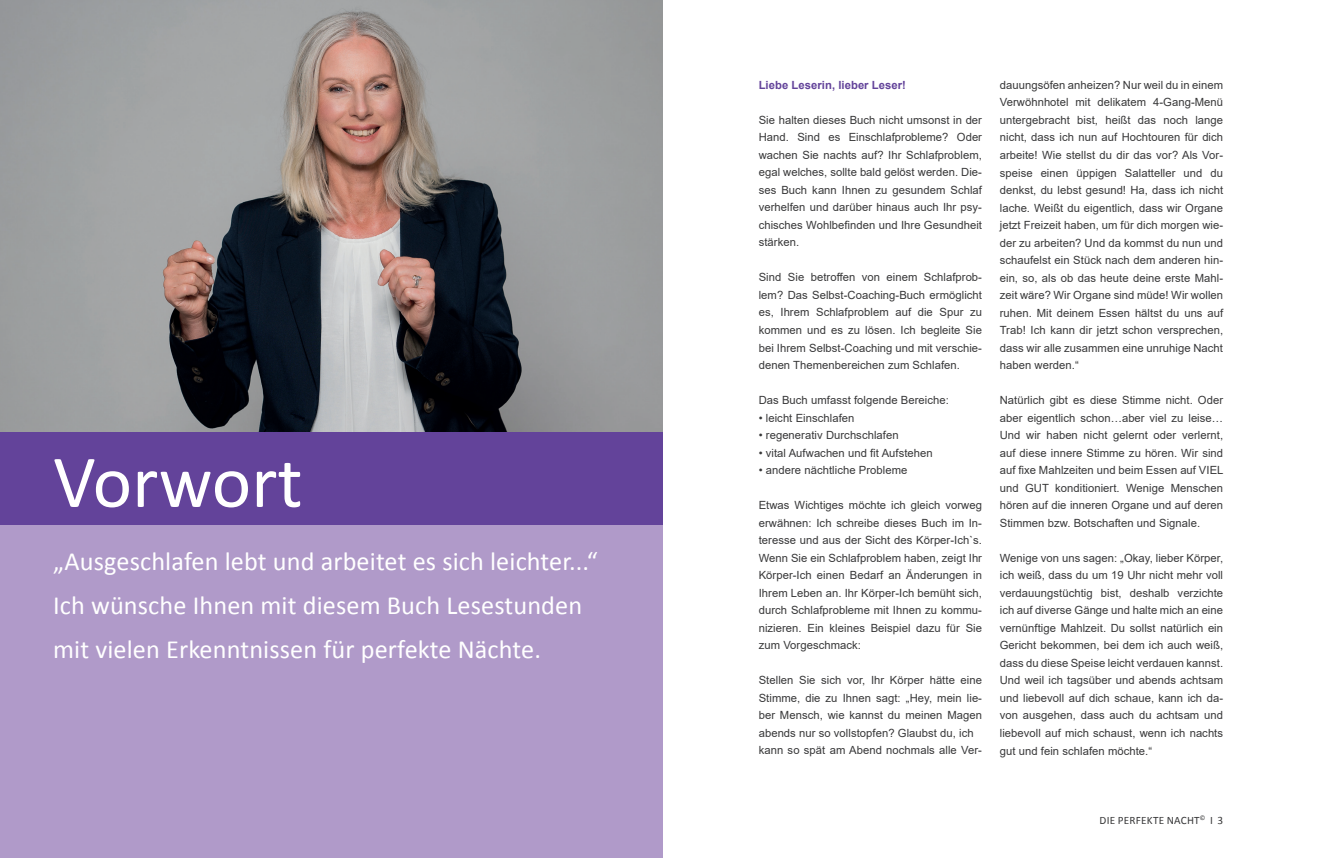
<style>
.page{position:relative;width:1326px;height:858px;background:#fff}
.page>*{position:absolute;margin:0;border:0;box-sizing:border-box;transform-origin:0 0}
.t1{font:75px "Calibri";color:#fff}
.t2{font:26.25px/43.8px "Calibri";letter-spacing:.005em;color:#fff}
.t3{font:11.25px/17.5px "Arial";letter-spacing:.005em;color:#383839;text-align:justify}
.t4{font:700 11.25px "Arial";letter-spacing:.005em;color:#63439a}
.t5{font:11.25px "Calibri";letter-spacing:.02em;color:#383839}
</style>
<div class="page">
<div style="left:0;top:521px;width:663px;height:336px;background:#b09ac9"></div>
<img style="left:0;top:0;width:663px;height:432px">
<div style="left:0;top:432px;width:663px;height:92px;background:#63439a"></div>
<h1 class="t1" style="left:53px;top:430px;width:251px">Vorwort</h1>
<h2 class="t2" style="left:53px;top:539px;width:546px">„Ausgeschlafen lebt und arbeitet es sich leichter...“<br>Ich wünsche Ihnen mit diesem Buch Lesestunden mit vielen Erkenntnissen für perfekte Nächte.</h2>
<p class="t4" style="left:758px;top:77px;width:149px">Liebe Leserin, lieber Leser!</p>
<p class="t3" style="left:758px;top:111px;width:225px">Sie halten dieses Buch nicht umsonst in der Hand. Sind es Einschlafprobleme? Oder wachen Sie nachts auf? Ihr Schlafproblem, egal welches, sollte bald gelöst werden. Die&shy;ses Buch kann Ihnen zu gesundem Schlaf verhelfen und darüber hinaus auch Ihr psy&shy;chisches Wohlbefinden und Ihre Gesundheit stärken.</p>
<p class="t3" style="left:758px;top:269px;width:225px">Sind Sie betroffen von einem Schlafprob&shy;lem? Das Selbst-Coaching-Buch ermöglicht es, Ihrem Schlafproblem auf die Spur zu kommen und es zu lösen. Ich begleite Sie bei Ihrem Selbst-Coaching und mit verschie&shy;denen Themenbereichen zum Schlafen.</p>
<p class="t3" style="left:758px;top:391px;width:192px">Das Buch umfasst folgende Bereiche:</p>
<p class="t3" style="left:758px;top:409px;width:97px">• leicht Einschlafen</p>
<p class="t3" style="left:758px;top:426px;width:141px">• regenerativ Durchschlafen</p>
<p class="t3" style="left:758px;top:444px;width:176px">• vital Aufwachen und fit Aufstehen</p>
<p class="t3" style="left:758px;top:461px;width:150px">• andere nächtliche Probleme</p>
<p class="t3" style="left:758px;top:496px;width:225px">Etwas Wichtiges möchte ich gleich vorweg erwähnen: Ich schreibe dieses Buch im In&shy;teresse und aus der Sicht des Körper-Ich`s.<br>Wenn Sie ein Schlafproblem haben, zeigt Ihr Körper-Ich einen Bedarf an Änderungen in Ihrem Leben an. Ihr Körper-Ich bemüht sich, durch Schlafprobleme mit Ihnen zu kommu&shy;nizieren. Ein kleines Beispiel dazu für Sie zum Vorgeschmack:</p>
<p class="t3" style="left:758px;top:671px;width:225px;text-align:left">Stellen Sie sich vor, Ihr Körper hätte eine Stimme, die zu Ihnen sagt: „Hey, mein lie&shy;ber Mensch, wie kannst du meinen Magen abends nur so vollstopfen? Glaubst du, ich kann so spät am Abend nochmals alle Ver-</p>
<p class="t3" style="left:999px;top:76px;width:225px">dauungsöfen anheizen? Nur weil du in einem Verwöhnhotel mit delikatem 4-Gang-Menü untergebracht bist, heißt das noch lange nicht, dass ich nun auf Hochtouren für dich arbeite! Wie stellst du dir das vor? Als Vor&shy;speise einen üppigen Salatteller und du denkst, du lebst gesund! Ha, dass ich nicht lache. Weißt du eigentlich, dass wir Organe jetzt Freizeit haben, um für dich morgen wie&shy;der zu arbeiten? Und da kommst du nun und schaufelst ein Stück nach dem anderen hin&shy;ein, so, als ob das heute deine erste Mahl&shy;zeit wäre? Wir Organe sind müde! Wir wollen ruhen. Mit deinem Essen hältst du uns auf Trab! Ich kann dir jetzt schon versprechen, dass wir alle zusammen eine unruhige Nacht haben werden.“</p>
<p class="t3" style="left:999px;top:391px;width:225px">Natürlich gibt es diese Stimme nicht. Oder aber eigentlich schon…aber viel zu leise… Und wir haben nicht gelernt oder verlernt, auf diese innere Stimme zu hören. Wir sind auf fixe Mahlzeiten und beim Essen auf VIEL und GUT konditioniert. Wenige Menschen hören auf die inneren Organe und auf deren Stimmen bzw. Botschaften und Signale.</p>
<p class="t3" style="left:999px;top:549px;width:225px">Wenige von uns sagen: „Okay, lieber Körper, ich weiß, dass du um 19 Uhr nicht mehr voll verdauungstüchtig bist, deshalb verzichte ich auf diverse Gänge und halte mich an eine vernünftige Mahlzeit. Du sollst natürlich ein Gericht bekommen, bei dem ich auch weiß, dass du diese Speise leicht verdauen kannst.<br>Und weil ich tagsüber und abends achtsam und liebevoll auf dich schaue, kann ich da&shy;von ausgehen, dass auch du achtsam und liebevoll auf mich schaust, wenn ich nachts gut und fein schlafen möchte.“</p>
<p class="t5" style="left:1099px;top:812px;width:125px">DIE PERFEKTE NACHT<sup>©</sup> I 3</p>
</div>
